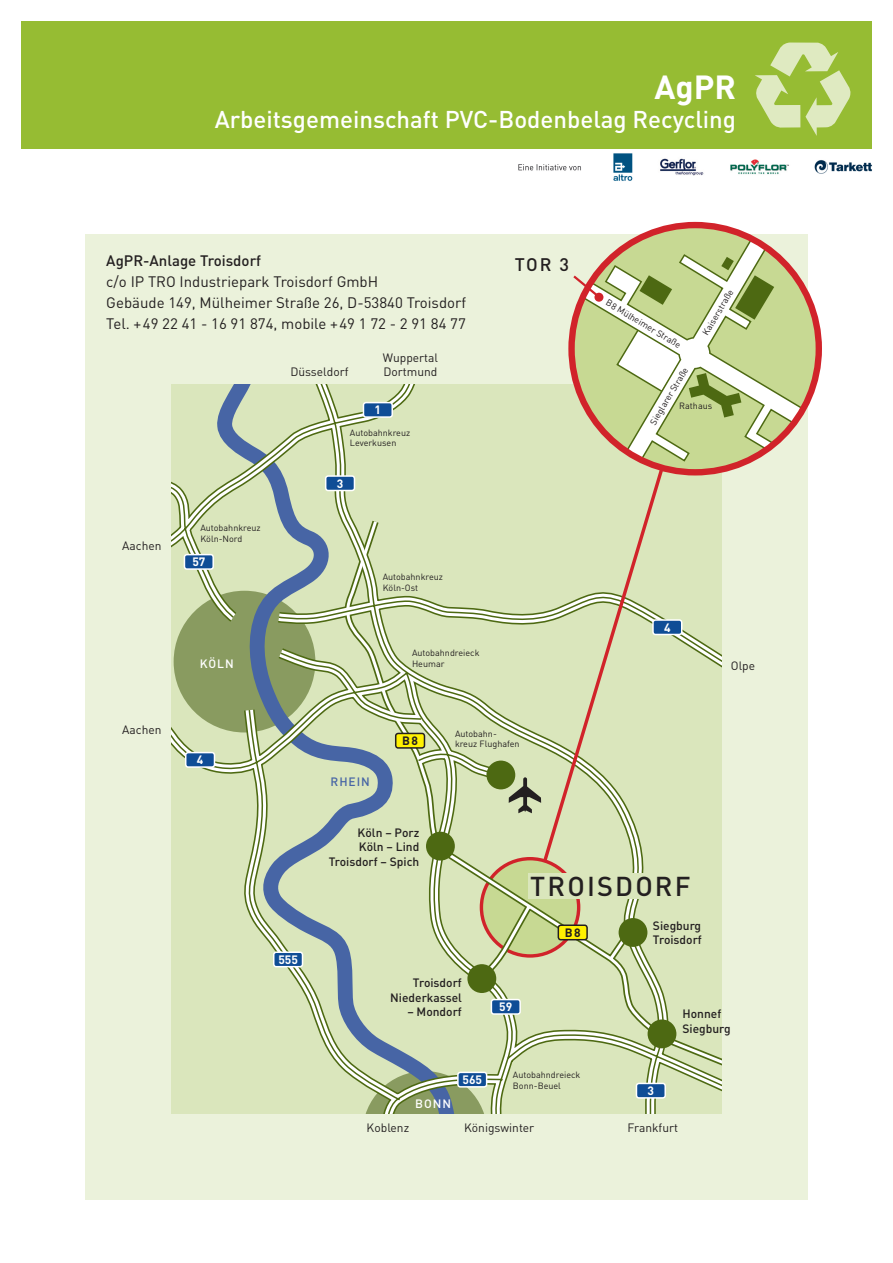
<style>
.page{position:relative;width:893px;height:1263px;background:#fff}
.page>*{position:absolute;margin:0;border:0;box-sizing:border-box;transform-origin:0 0}
.t1{font:700 33px "DIN";color:#fff}
.t2{font:500 27px "DIN";letter-spacing:.08em;color:#231f20}
.t3{font:500 24px "DIN";color:#fff}
.t4{font:500 18px "DIN";color:#231f20}
.t5{font:15px/21px "DIN";color:#231f20}
.t6{font:500 15px "DIN";color:#231f20}
.t7{font:500 12px/14.4px "DIN";color:#231f20}
.t8{font:12px/14.4px "DIN";color:#231f20}
.t9{font:700 12px "DIN";color:#fff}
.t10{font:500 12px "DIN";letter-spacing:.08em;color:#fff}
.t11{font:500 12px "DIN";letter-spacing:.08em;color:#4765a5}
.t12{font:700 12px "DIN";color:#231f20}
.t13{font:9px/10.8px "DIN";color:#231f20}
</style>
<div class="page">
<div style="left:21px;top:21px;width:851px;height:128px;background:#96bc33"></div>
<svg style="left:755px;top:43px;width:96px;height:93px"></svg>
<svg style="left:170px;top:384px;width:553px;height:730px;background:#cbd8b1"></svg>
<div style="left:648px;top:1019px;width:28px;height:29px;background:#4d6912;border-radius:50%"></div>
<div style="left:619px;top:918px;width:28px;height:29px;background:#4d6912;border-radius:50%"></div>
<div style="left:467px;top:964px;width:29px;height:29px;background:#4d6912;border-radius:50%"></div>
<div style="left:426px;top:832px;width:29px;height:28px;background:#4d6912;border-radius:50%"></div>
<div style="left:486px;top:760px;width:29px;height:29px;background:#4d6912;border-radius:50%"></div>
<svg style="left:540px;top:465px;width:126px;height:401px;background:#d7deb5"></svg>
<div style="left:85px;top:234px;width:723px;height:150px;background:#ebf2db"></div>
<div style="left:85px;top:299px;width:85px;height:900px;background:#ebf2db"></div>
<div style="left:723px;top:299px;width:85px;height:900px;background:#ebf2db"></div>
<div style="left:85px;top:1114px;width:723px;height:85px;background:#ebf2db"></div>
<svg style="left:573px;top:227px;width:246px;height:245px"></svg>
<div style="left:568px;top:222px;width:254px;height:253px;border:6px solid #d1232a;border-radius:50%"></div>
<svg style="left:639px;top:257px;width:135px;height:63px;background:#b6c78b"></svg>
<svg style="left:615px;top:327px;width:126px;height:90px;background:#d0dbb2"></svg>
<div style="left:326px;top:476px;width:28px;height:14px;background:#0f4d96;border-radius:3px"></div>
<div style="left:325px;top:475px;width:30px;height:16px;border:2px solid #fff;border-radius:3px"></div>
<div style="left:363px;top:403px;width:29px;height:14px;background:#0f4d96;border-radius:3px"></div>
<div style="left:363px;top:402px;width:30px;height:16px;border:2px solid #fff;border-radius:3px"></div>
<div style="left:184px;top:555px;width:29px;height:14px;background:#0f4d96;border-radius:3px"></div>
<div style="left:184px;top:554px;width:30px;height:16px;border:2px solid #fff;border-radius:3px"></div>
<div style="left:653px;top:620px;width:29px;height:14px;background:#0f4d96;border-radius:3px"></div>
<div style="left:652px;top:619px;width:30px;height:16px;border:2px solid #fff;border-radius:3px"></div>
<div style="left:186px;top:752px;width:28px;height:15px;background:#0f4d96;border-radius:3px"></div>
<div style="left:185px;top:752px;width:30px;height:16px;border:2px solid #fff;border-radius:3px"></div>
<div style="left:274px;top:952px;width:28px;height:15px;background:#0f4d96;border-radius:3px"></div>
<div style="left:273px;top:951px;width:30px;height:16px;border:2px solid #fff;border-radius:3px"></div>
<div style="left:458px;top:1072px;width:29px;height:15px;background:#0f4d96;border-radius:3px"></div>
<div style="left:457px;top:1071px;width:30px;height:16px;border:2px solid #fff;border-radius:3px"></div>
<div style="left:636px;top:1083px;width:29px;height:15px;background:#0f4d96;border-radius:3px"></div>
<div style="left:636px;top:1083px;width:30px;height:16px;border:2px solid #fff;border-radius:3px"></div>
<div style="left:491px;top:999px;width:29px;height:15px;background:#0f4d96;border-radius:3px"></div>
<div style="left:491px;top:999px;width:30px;height:16px;border:2px solid #fff;border-radius:3px"></div>
<div style="left:558px;top:925px;width:29px;height:15px;background:#fff101;border-radius:3px"></div>
<div style="left:558px;top:924px;width:30px;height:16px;border:2px solid #231f20;border-radius:3px"></div>
<div style="left:528px;top:873px;width:165px;height:26px;background:#dae6bc"></div>
<div style="left:396px;top:733px;width:28px;height:15px;background:#fff101;border-radius:3px"></div>
<div style="left:395px;top:733px;width:30px;height:16px;border:2px solid #231f20;border-radius:3px"></div>
<svg style="left:594px;top:293px;width:9px;height:9px"></svg>
<svg style="left:573px;top:273px;width:28px;height:27px"></svg>
<img style="left:518px;top:153px;width:354px;height:28px">
<h1 class="t1" style="left:654px;top:65px;width:83px">AgPR</h1>
<h3 class="t3" style="left:215px;top:103px;width:523px">Arbeitsgemeinschaft PVC-Bodenbelag Recycling</h3>
<h3 class="t6" style="left:106px;top:251px;width:156px">AgPR-Anlage Troisdorf</h3>
<h3 class="t5" style="left:106px;top:270px;width:361px">c/o IP TRO Industriepark Troisdorf GmbH<br>Gebäude 149, Mülheimer Straße 26, D-53840 Troisdorf<br>Tel. +49 22 41 - 16 91 874, mobile +49 1 72 - 2 91 84 77</h3>
<h3 class="t8" style="left:290px;top:364px;width:60px">Düsseldorf</h3>
<h3 class="t8" style="left:383px;top:350px;width:57px">Wuppertal<br>Dortmund</h3>
<h3 class="t9" style="left:375px;top:402px;width:8px">1</h3>
<p class="t13" style="left:350px;top:427px;width:62px">Autobahnkreuz<br>Leverkusen</p>
<h3 class="t8" style="left:122px;top:538px;width:41px">Aachen</h3>
<p class="t13" style="left:200px;top:522px;width:62px">Autobahnkreuz<br>Köln-Nord</p>
<h3 class="t9" style="left:192px;top:554px;width:15px">57</h3>
<h3 class="t10" style="left:200px;top:655px;width:35px">KÖLN</h3>
<h3 class="t9" style="left:337px;top:475px;width:8px">3</h3>
<p class="t13" style="left:383px;top:571px;width:62px">Autobahnkreuz<br>Köln-Ost</p>
<p class="t13" style="left:412px;top:647px;width:69px">Autobahndreieck<br>Heumar</p>
<h3 class="t4" style="left:515px;top:253px;width:56px">TOR 3</h3>
<h3 class="t8" style="left:122px;top:722px;width:41px">Aachen</h3>
<h3 class="t9" style="left:197px;top:752px;width:8px">4</h3>
<h3 class="t11" style="left:331px;top:774px;width:41px">RHEIN</h3>
<h3 class="t12" style="left:402px;top:733px;width:17px">B8</h3>
<h3 class="t7" style="left:329px;top:825px;width:92px;text-align:right">Köln – Porz<br>Köln – Lind<br>Troisdorf – Spich</h3>
<p class="t13" style="left:455px;top:728px;width:43px">Autobahn-</p>
<p class="t13" style="left:455px;top:739px;width:66px">kreuz Flughafen</p>
<p class="t13" style="left:610px;top:297px;width:87px;rotate:31deg">B8 Mülheimer Straße</p>
<p class="t13" style="left:700px;top:331px;width:53px;rotate:-59deg">Kaiserstraße</p>
<p class="t13" style="left:647px;top:421px;width:67px;rotate:-59deg">Sieglarer Straße</p>
<p class="t13" style="left:679px;top:401px;width:34px">Rathaus</p>
<h3 class="t9" style="left:664px;top:619px;width:8px">4</h3>
<h3 class="t8" style="left:731px;top:659px;width:26px">Olpe</h3>
<h2 class="t2" style="left:530px;top:869px;width:162px">TROISDORF</h2>
<h3 class="t9" style="left:278px;top:952px;width:21px">555</h3>
<h3 class="t7" style="left:390px;top:975px;width:73px;text-align:right">Troisdorf<br>Niederkassel</h3>
<h3 class="t7" style="left:407px;top:1004px;width:56px">– Mondorf</h3>
<h3 class="t9" style="left:499px;top:999px;width:15px">59</h3>
<h3 class="t12" style="left:565px;top:925px;width:17px">B8</h3>
<h3 class="t10" style="left:415px;top:1096px;width:37px">BONN</h3>
<h3 class="t9" style="left:462px;top:1072px;width:21px">565</h3>
<p class="t13" style="left:513px;top:1069px;width:69px">Autobahndreieck<br>Bonn-Beuel</p>
<h3 class="t7" style="left:653px;top:918px;width:50px">Siegburg<br>Troisdorf</h3>
<h3 class="t9" style="left:648px;top:1083px;width:8px">3</h3>
<h3 class="t7" style="left:682px;top:1006px;width:50px">Honnef<br>Siegburg</h3>
<h3 class="t8" style="left:367px;top:1120px;width:44px">Koblenz</h3>
<h3 class="t8" style="left:464px;top:1120px;width:72px">Königswinter</h3>
<h3 class="t8" style="left:628px;top:1120px;width:52px">Frankfurt</h3>
</div>
